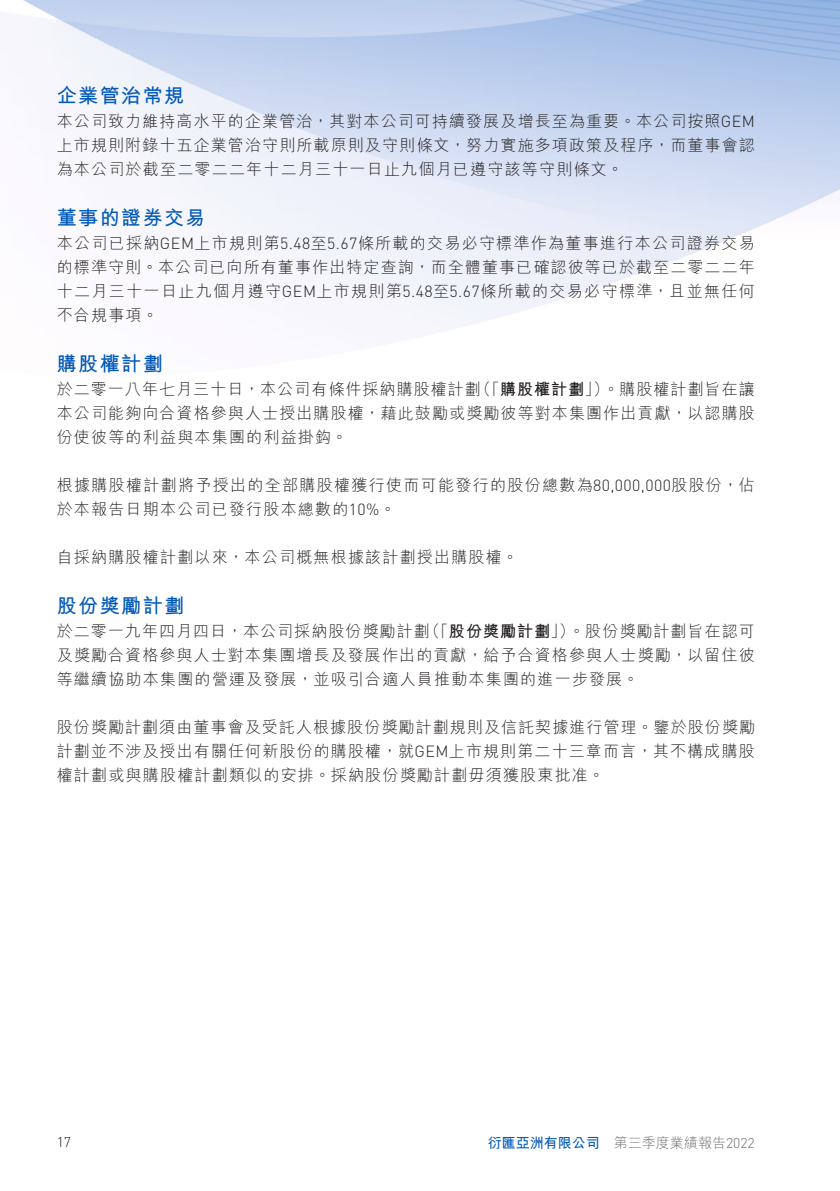
<style>
.page{position:relative;width:840px;height:1191px;background:#fff}
.page>*{position:absolute;margin:0;border:0;box-sizing:border-box;transform-origin:0 0}
._01_H1{font:700 20px "M Hei HK";letter-spacing:.075em;color:#0058b8}
._00_txt{font:300 16px/24px "M Hei HK";letter-spacing:.075em;color:#231f20;text-align:justify}
.t1{font:300 14px "M Hei HK";color:#6c6d70}
.t2{font:700 14px "M Hei HK";color:#0058b8}
.t3{font:300 14px "DIN";color:#231f20}
.s1{font-family:"DIN"}
.s2{font-weight:700}
</style>
<div class="page">
<p class="_01_H1" style="left:57px;top:81px;width:129px">企業管治常規</p>
<p class="_00_txt" style="left:57px;top:109px;width:699px">本公司致力維持高水平的企業管治，其對本公司可持續發展及增長至為重要。本公司按照<span class="s1">GEM</span>上市規則附錄十五企業管治守則所載原則及守則條文，努力實施多項政策及程序，而董事會認為本公司於截至二零二二年十二月三十一日止九個月已遵守該等守則條文。</p>
<p class="_01_H1" style="left:57px;top:203px;width:150px">董事的證券交易</p>
<p class="_00_txt" style="left:57px;top:231px;width:699px">本公司已採納<span class="s1">GEM</span>上市規則第<span class="s1">5.48</span>至<span class="s1">5.67</span>條所載的交易必守標準作為董事進行本公司證券交易的標準守則。本公司已向所有董事作出特定查詢，而全體董事已確認彼等已於截至二零二二年十二月三十一日止九個月遵守<span class="s1">GEM</span>上市規則第<span class="s1">5.48</span>至<span class="s1">5.67</span>條所載的交易必守標準，且並無任何不合規事項。</p>
<p class="_01_H1" style="left:57px;top:349px;width:107px">購股權計劃</p>
<p class="_00_txt" style="left:475px;top:377px;width:281px">（「<span class="s2">購股權計劃</span>」）。購股權計劃旨在讓</p>
<p class="_00_txt" style="left:57px;top:377px;width:699px;text-align:left">於二零一八年七月三十日，本公司有條件採納購股權計劃<br>本公司能夠向合資格參與人士授出購股權，藉此鼓勵或獎勵彼等對本集團作出貢獻，以認購股份使彼等的利益與本集團的利益掛鈎。</p>
<p class="_00_txt" style="left:57px;top:473px;width:699px">根據購股權計劃將予授出的全部購股權獲行使而可能發行的股份總數為<span class="s1">80,000,000</span>股股份，佔於本報告日期本公司已發行股本總數的<span class="s1">10%</span>。</p>
<p class="_00_txt" style="left:57px;top:545px;width:463px">自採納購股權計劃以來，本公司概無根據該計劃授出購股權。</p>
<p class="_01_H1" style="left:57px;top:591px;width:129px">股份獎勵計劃</p>
<p class="_00_txt" style="left:424px;top:619px;width:332px">（「<span class="s2">股份獎勵計劃</span>」）。股份獎勵計劃旨在認可</p>
<p class="_00_txt" style="left:57px;top:619px;width:699px;text-align:left">於二零一九年四月四日，本公司採納股份獎勵計劃<br>及獎勵合資格參與人士對本集團增長及發展作出的貢獻，給予合資格參與人士獎勵，以留住彼等繼續協助本集團的營運及發展，並吸引合適人員推動本集團的進一步發展。</p>
<p class="_00_txt" style="left:57px;top:715px;width:699px">股份獎勵計劃須由董事會及受託人根據股份獎勵計劃規則及信託契據進行管理。鑒於股份獎勵計劃並不涉及授出有關任何新股份的購股權，就<span class="s1">GEM</span>上市規則第二十三章而言，其不構成購股權計劃或與購股權計劃類似的安排。採納股份獎勵計劃毋須獲股東批准。</p>
<p class="t3" style="left:57px;top:1133px;width:16px">17</p>
<p class="t2" style="left:487px;top:1132px;width:113px">衍匯亞洲有限公司</p>
<p class="t1" style="left:613px;top:1135px;width:142px">第三季度業績報告<span class="s1">2022</span></p>
</div>
